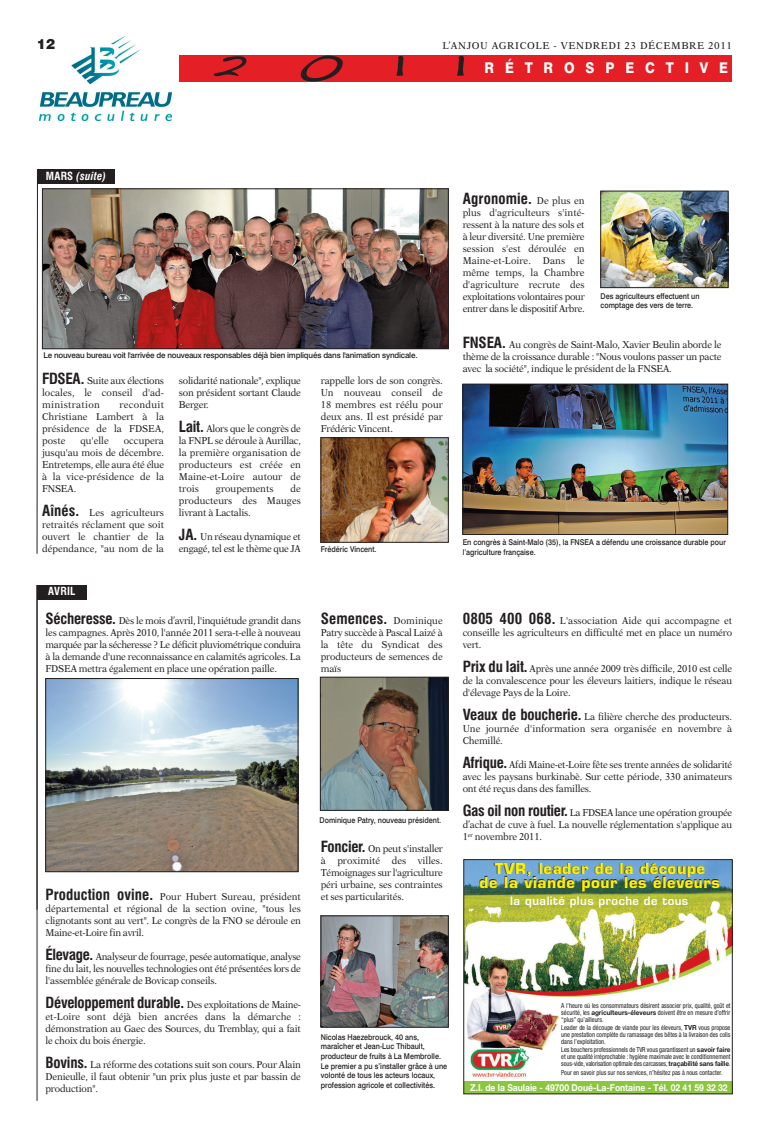
<style>
.page{position:relative;width:769px;height:1134px;background:#fff}
.page>*{position:absolute;margin:0;border:0;box-sizing:border-box;transform-origin:0 0}
.t1{font:43.2px "Handwriting Dakota";color:#231f20;scale:1.66 1}
.t2{font:700 condensed 15px "Swiss 721 BT";letter-spacing:.01em;color:#231f20}
.t3{font:14.8px/13.2px "Eurostile Bold+JPDSXM";letter-spacing:.04em;color:#fff101;text-align:center}
.t4{font:800 14.8px "Swiss 721 BT";letter-spacing:.825em;color:#fff;scale:.89 1}
.t5{font:900 14px "Swiss 721 BT";color:#231f20}
.t6{font:11.3px "Eurostile Demi+QTHJPN";letter-spacing:.04em;color:#fff}
.t7{font:italic 700 condensed 10.9px "Swiss 721 BT";letter-spacing:.025em;color:#fff}
.t8{font:700 condensed 10.9px "Swiss 721 BT";letter-spacing:.025em;color:#fff}
.t9{font:10px/12px "New Aster";letter-spacing:-.015em;color:#231f20;text-align:justify;scale:.94 1}
.t10{font:10px/12px "New Aster";letter-spacing:-.035em;color:#231f20;scale:.94 1}
.t11{font:10px "New Aster";letter-spacing:.055em;color:#231f20}
.t12{font:10px "New Aster";letter-spacing:.005em;color:#231f20;scale:.94 1}
.t13{font:9.5px "Helvetica Neue Bold+BZBGYV";color:#fff;scale:.9 1}
.t14{font:500 8px/9.6px "Swiss 721 BT";color:#231f20;scale:.9 1}
.t15{font:500 8px "Swiss 721 BT";letter-spacing:-.025em;color:#231f20}
.t16{font:6.9px/7.3px "Helvetica Neue Condensed+RRNGKD";color:#231f20;scale:.93 1}
.s1{font-style:normal}
.s2{font-family:"New Aster";font-weight:400;font-stretch:normal;font-size:10px}
.s3{font-family:"Swiss 721 BT";font-weight:700;font-stretch:condensed;font-size:15px}
.s4{font-family:"Helvetica Neue Bold+BZBGYV"}
</style>
<div class="page">
<div style="left:178px;top:55px;width:553px;height:26px;background:#e41f25"></div>
<div style="left:37px;top:29px;width:142px;height:109px;background:#fff"></div>
<img style="left:40px;top:37px;width:131px;height:83px">
<img style="left:44px;top:191px;width:402px;height:156px">
<div style="left:42px;top:189px;width:406px;height:160px;border:1px solid #231f20"></div>
<img style="left:602px;top:193px;width:123px;height:93px">
<div style="left:600px;top:191px;width:127px;height:97px;border:1px solid #231f20"></div>
<img style="left:322px;top:918px;width:124px;height:107px">
<div style="left:320px;top:916px;width:128px;height:111px;border:1px solid #231f20"></div>
<img style="left:465px;top:861px;width:265px;height:218px">
<div style="left:463px;top:1081px;width:269px;height:13px;background:#8bc63e"></div>
<div style="left:463px;top:859px;width:269px;height:235px;border:1px solid #231f20"></div>
<div style="left:37px;top:169px;width:78px;height:15px;background:#231f20"></div>
<img style="left:322px;top:439px;width:124px;height:101px">
<div style="left:320px;top:437px;width:128px;height:105px;border:1px solid #231f20"></div>
<img style="left:464px;top:386px;width:261px;height:147px">
<div style="left:462px;top:384px;width:265px;height:151px;border:1px solid #231f20"></div>
<div style="left:37px;top:585px;width:50px;height:14px;background:#231f20"></div>
<svg style="left:37px;top:184px;width:1px;height:370px"></svg>
<hr style="left:37px;top:585px;width:1px;height:516px;background:#231f20">
<img style="left:48px;top:680px;width:248px;height:190px">
<div style="left:46px;top:678px;width:252px;height:194px;border:1px solid #231f20"></div>
<img style="left:322px;top:679px;width:124px;height:129px">
<div style="left:320px;top:677px;width:128px;height:133px;border:1px solid #231f20"></div>
<h3 class="t5" style="left:37px;top:39px;width:20px">12</h3>
<p class="t7" style="left:46px;top:171px;width:62px"><span class="s1">MARS</span> (suite)</p>
<p class="t11" style="left:442px;top:41px;width:291px">L’ANJOU AGRICOLE - VENDREDI 23 DÉCEMBRE 2011</p>
<h1 class="t1" style="left:208px;top:35px;width:155px">2011</h1>
<h3 class="t4" style="left:484px;top:62px;width:275px">RÉTROSPECTIVE</h3>
<h2 class="t2" style="left:462px;top:193px;width:123px">Agronomie. <span class="s2">De plus en</span></h2>
<p class="t9" style="left:462px;top:207px;width:131px">plus d'agriculteurs s'inté&shy;ressent à la nature des sols et à leur diversité. Une première session s'est déroulée en Maine-et-Loire. Dans le même temps, la Chambre d'agriculture recrute des exploitations volontaires pour entrer dans le dispositif Arbre.</p>
<p class="t14" style="left:600px;top:292px;width:111px">Des agriculteurs effectuent un comptage des vers de terre.</p>
<p class="t9" style="left:462px;top:339px;width:277px"><span class="s3">FNSEA.</span> Au congrès de Saint-Malo, Xavier Beulin aborde le thème de la croissance durable : "Nous voulons passer un pacte avec la société", indique le président de la FNSEA.</p>
<p class="t15" style="left:44px;top:352px;width:375px">Le nouveau bureau voit l'arrivée de nouveaux responsables déjà bien impliqués dans l'animation syndicale.</p>
<p class="t9" style="left:42px;top:375px;width:131px"><span class="s3">FDSEA.</span> Suite aux élections locales, le conseil d'ad&shy;ministration</p>
<p class="t9" style="left:179px;top:375px;width:131px">solidarité nationale", explique son président sortant Claude Berger.</p>
<p class="t9" style="left:179px;top:423px;width:131px"><span class="s3">Lait.</span> Alors que le congrès de la FNPL se déroule à Aurillac, la première organisation de producteurs est créée en Maine-et-Loire autour de trois</p>
<p class="t9" style="left:320px;top:375px;width:131px">rappelle lors de son congrès.<br>Un nouveau conseil de 18 membres est réélu pour deux ans. Il est présidé par Frédéric Vincent.</p>
<p class="t9" style="left:42px;top:399px;width:131px;text-indent:77px">reconduit Christiane Lambert à la présidence de la FDSEA, poste</p>
<p class="t9" style="left:80px;top:435px;width:32px">qu'elle</p>
<p class="t9" style="left:42px;top:435px;width:131px;text-indent:82px">occupera jusqu'au mois de décembre.<br>Entretemps, elle aura été élue à la vice-présidence de la FNSEA.</p>
<p class="t9" style="left:42px;top:507px;width:131px"><span class="s3">Aînés.</span> Les agriculteurs retraités réclament que soit ouvert le chantier de la dépendance, "au nom de la</p>
<p class="t9" style="left:179px;top:483px;width:131px;text-indent:112px">de producteurs des Mauges livrant à Lactalis.</p>
<p class="t10" style="left:179px;top:531px;width:131px"><span class="s3">JA.</span> Un réseau dynamique et engagé, tel est le thème que JA</p>
<p class="t12" style="left:216px;top:484px;width:63px">groupements</p>
<p class="t14" style="left:320px;top:545px;width:63px">Frédéric Vincent.</p>
<p class="t14" style="left:462px;top:538px;width:294px">En congrès à Saint-Malo (35), la FNSEA a défendu une croissance durable pour l’agriculture française.</p>
<p class="t8" style="left:48px;top:587px;width:29px">AVRIL</p>
<p class="t9" style="left:46px;top:615px;width:273px"><span class="s3">Sécheresse.</span> Dès le mois d’avril, l'inquiétude grandit dans les campagnes. Après 2010, l'année 2011 sera-t-elle à nouveau marquée par la sécheresse ? Le déficit pluviométrique conduira à la demande d'une reconnaissance en calamités agricoles. La FDSEA mettra également en place une opération paille.</p>
<p class="t9" style="left:46px;top:891px;width:273px"><span class="s3">Production ovine.</span> Pour Hubert Sureau, président départemental et régional de la section ovine, "tous les clignotants sont au vert". Le congrès de la FNO se déroule en Maine-et-Loire fin avril.</p>
<p class="t9" style="left:46px;top:951px;width:273px"><span class="s3">Élevage.</span> Analyseur de fourrage, pesée automatique, analyse fine du lait, les nouvelles technologies ont été présentées lors de l'assemblée générale de Bovicap conseils.</p>
<p class="t9" style="left:46px;top:999px;width:273px"><span class="s3">Développement durable.</span> Des exploitations de Maine&shy;et-Loire sont déjà bien ancrées dans la démarche : démonstration au Gaec des Sources, du Tremblay, qui a fait le choix du bois énergie.</p>
<p class="t9" style="left:46px;top:1059px;width:273px"><span class="s3">Bovins.</span> La réforme des cotations suit son cours. Pour Alain Denieulle, il faut obtenir "un prix plus juste et par bassin de production".</p>
<h2 class="t2" style="left:320px;top:613px;width:123px">Semences. <span class="s2">Dominique</span></h2>
<p class="t9" style="left:320px;top:627px;width:131px">Patry succède à Pascal Laizé à la tête du Syndicat des producteurs de semences de maïs</p>
<p class="t14" style="left:319px;top:816px;width:137px">Dominique Patry, nouveau président.</p>
<p class="t9" style="left:320px;top:843px;width:131px"><span class="s3">Foncier.</span> On peut s'installer à proximité des villes.<br>Témoignages sur l'agriculture péri urbaine, ses contraintes et ses particularités.</p>
<p class="t9" style="left:462px;top:615px;width:288px"><span class="s3">0805 400 068.</span> L'association Aide qui accompagne et conseille les agriculteurs en difficulté met en place un numéro vert.</p>
<p class="t9" style="left:462px;top:663px;width:288px"><span class="s3">Prix du lait.</span> Après une année 2009 très difficile, 2010 est celle de la convalescence pour les éleveurs laitiers, indique le réseau d'élevage Pays de la Loire.</p>
<p class="t9" style="left:462px;top:711px;width:288px"><span class="s3">Veaux de boucherie.</span> La filière cherche des producteurs.<br>Une journée d'information sera organisée en novembre à Chemillé.</p>
<p class="t9" style="left:462px;top:759px;width:288px"><span class="s3">Afrique.</span> Afdi Maine-et-Loire fête ses trente années de solidarité avec les paysans burkinabè. Sur cette période, 330 animateurs ont été reçus dans des familles.</p>
<p class="t9" style="left:462px;top:807px;width:288px"><span class="s3">Gas oil non routier.</span> La FDSEA lance une opération groupée d’achat de cuve à fuel. La nouvelle réglementation s'applique au 1<sup>er</sup> novembre 2011.</p>
<h3 class="t3" style="left:479px;top:863px;width:242px">TVR, leader de la découpe<br>de la viande pour les éleveurs</h3>
<p class="t6" style="left:510px;top:895px;width:179px">la qualité plus proche de tous</p>
<p class="t14" style="left:320px;top:1033px;width:142px">Nicolas Haezebrouck, 40 ans, maraîcher et Jean-Luc Thibault, producteur de fruits à La Membrolle.<br>Le premier a pu s’installer grâce à une volonté de tous les acteurs locaux, profession agricole et collectivités.</p>
<p class="t16" style="left:561px;top:1002px;width:183px">A l’heure où les consommateurs désirent associer prix, qualité, goût et sécurité, les <span class="s4">agriculteurs-éleveurs</span> doivent être en mesure d’offrir “plus” qu’ailleurs.<br>Leader de la découpe de viande pour les éleveurs, <span class="s4">TVR</span> vous propose une prestation complète du ramassage des bêtes à la livraison des colis dans l’exploitation.<br>Les bouchers professionnels de TVR vous garantissent un <span class="s4">savoir faire </span>et une qualité irréprochable : hygiène maximale avec le conditionnement sous-vide, valorisation optimale des carcasses, <span class="s4">traçabilité sans faille</span>.</p>
<p class="t16" style="left:561px;top:1069px;width:175px">Pour en savoir plus sur nos services, n’hésitez pas à nous contacter.</p>
<p class="t13" style="left:470px;top:1084px;width:287px">Z.I. de la Saulaie - 49700 Doué-La-Fontaine - Tél. 02 41 59 32 32</p>
</div>
